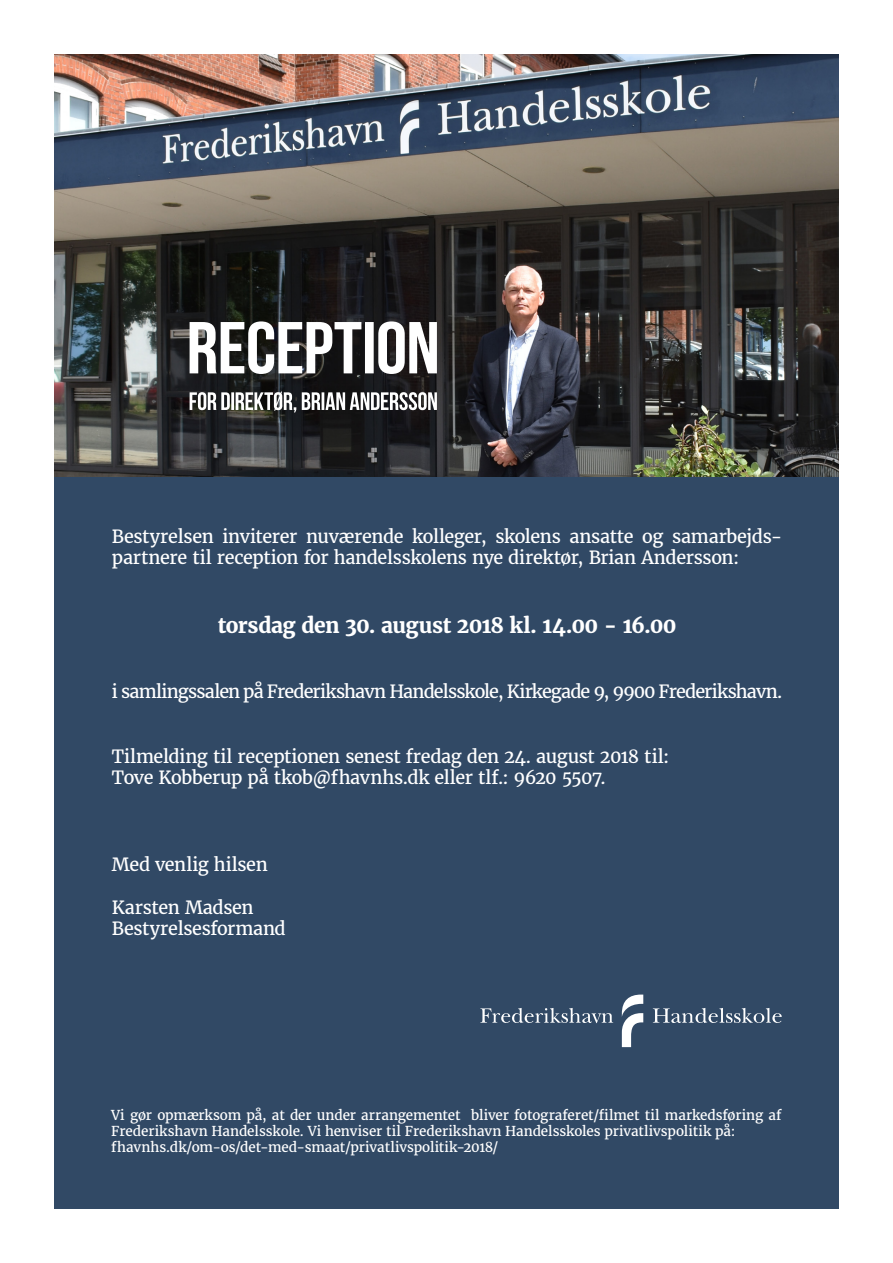
<style>
.page{position:relative;width:893px;height:1263px;background:#fff}
.page>*{position:absolute;margin:0;border:0;box-sizing:border-box;transform-origin:0 0}
.t1{font:700 21px "Merriweather";letter-spacing:-.025em;color:#fff}
.t2{font:18px/21.6px "Merriweather";letter-spacing:-.02em;color:#fff}
.t3{font:18px "Merriweather";letter-spacing:-.05em;color:#fff}
.t4{font:13.5px/16.2px "Merriweather";letter-spacing:-.005em;color:#fff}
</style>
<div class="page">
<div style="left:54px;top:444px;width:785px;height:765px;background:#314965"></div>
<img style="left:54px;top:54px;width:785px;height:422px">
<svg style="left:622px;top:994px;width:21px;height:53px"></svg>
<svg style="left:480px;top:1008px;width:133px;height:15px"></svg>
<svg style="left:653px;top:1008px;width:129px;height:15px"></svg>
<svg style="left:190px;top:321px;width:247px;height:53px"></svg>
<svg style="left:190px;top:391px;width:247px;height:21px"></svg>
<p class="t2" style="left:112px;top:526px;width:672px">Bestyrelsen inviterer nuværende kolleger, skolens ansatte og samarbejds&shy;partnere til reception for handelsskolens nye direktør, Brian Andersson:</p>
<p class="t1" style="left:218px;top:612px;width:460px">torsdag den 30. august 2018 kl. 14.00 - 16.00</p>
<p class="t3" style="left:112px;top:680px;width:672px">i samlingssalen på Frederikshavn Handelsskole, Kirkegade 9, 9900 Frederikshavn.</p>
<p class="t2" style="left:112px;top:745px;width:559px">Tilmelding til receptionen senest fredag den 24. august 2018 til:</p>
<p class="t2" style="left:112px;top:767px;width:495px">Tove Kobberup på tkob@fhavnhs.dk eller tlf.: 9620 5507.</p>
<p class="t2" style="left:112px;top:853px;width:157px">Med venlig hilsen</p>
<p class="t2" style="left:112px;top:896px;width:143px">Karsten Madsen</p>
<p class="t2" style="left:112px;top:918px;width:175px">Bestyrelsesformand</p>
<p class="t4" style="left:111px;top:1107px;width:672px">Vi gør opmærksom på, at der under arrangementet bliver fotograferet/filmet til markedsføring af<br>Frederikshavn Handelsskole. Vi henviser til Frederikshavn Handelsskoles privatlivspolitik på:</p>
<p class="t4" style="left:111px;top:1139px;width:389px">fhavnhs.dk/om-os/det-med-smaat/privatlivspolitik-2018/</p>
</div>
